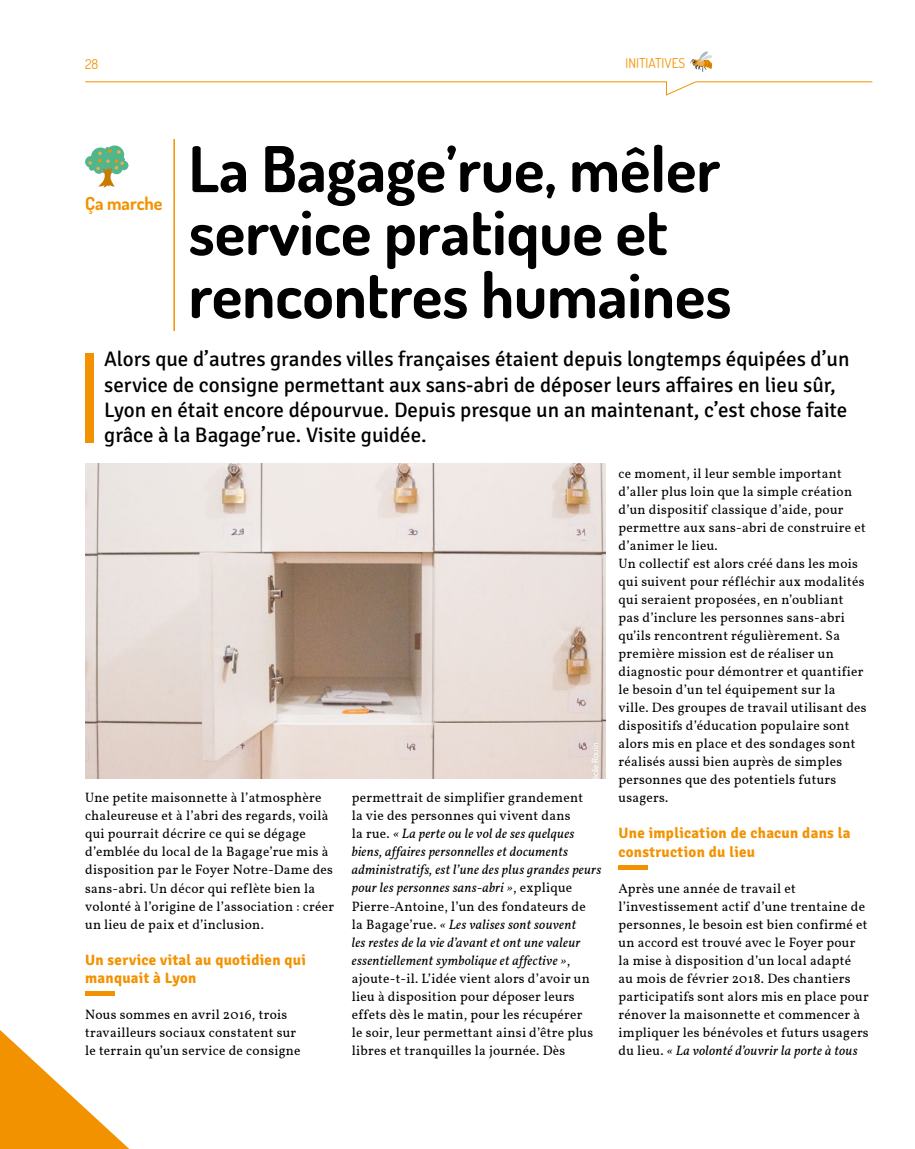
<style>
.page{position:relative;width:915px;height:1149px;background:#fff}
.page>*{position:absolute;margin:0;border:0;box-sizing:border-box;transform-origin:0 0}
.t1{font:700 63px/63px "Dosis";color:#000}
.t2{font:21px/25.2px "Signika";color:#000}
.t3{font:700 18px "Dosis";color:#f39200}
.t4{font:700 15px/18px "Signika";letter-spacing:.02em;color:#f39200}
.t5{font:13.5px/18px "Vollkorn";letter-spacing:.02em;color:#000}
.t6{font:13.5px "Dosis";color:#f39200}
.t7{font:500 9px "Dosis";color:#fff}
.s1{font-style:italic}
</style>
<div class="page">
<img style="left:85px;top:463px;width:520px;height:315px">
<svg style="left:85px;top:81px;width:787px;height:15px"></svg>
<svg style="left:690px;top:51px;width:22px;height:21px"></svg>
<svg style="left:0;top:991px;width:128px;height:157px"></svg>
<svg style="left:85px;top:156px;width:12px;height:12px"></svg>
<svg style="left:105px;top:145px;width:19px;height:19px"></svg>
<div style="left:119px;top:161px;width:9px;height:9px;background:#52b68d;border-radius:50%"></div>
<svg style="left:88px;top:147px;width:37px;height:41px"></svg>
<hr style="left:173px;top:139px;width:2px;height:192px;background:#f39200">
<div style="left:85px;top:353px;width:9px;height:89px;background:#f39200"></div>
<hr style="left:85px;top:991px;width:29px;height:4px;background:#f39200">
<hr style="left:618px;top:865px;width:29px;height:4px;background:#f39200">
<p class="t6" style="left:85px;top:55px;width:15px">28</p>
<p class="t6" style="left:625px;top:55px;width:61px">INITIATIVES</p>
<h1 class="t1" style="left:189px;top:136px;width:544px">La Bagage’rue, mêler service pratique et rencontres humaines</h1>
<p class="t2" style="left:104px;top:347px;width:746px">Alors que d’autres grandes villes françaises étaient depuis longtemps équipées d’un service de consigne permettant aux sans‑abri de déposer leurs affaires en lieu sûr, Lyon en était encore dépourvue. Depuis presque un an maintenant, c’est chose faite grâce à la Bagage’rue. Visite guidée.</p>
<h3 class="t3" style="left:85px;top:191px;width:79px">Ça marche</h3>
<p class="t5" style="left:85px;top:789px;width:250px">Une petite maisonnette à l’atmosphère chaleureuse et à l’abri des regards, voilà qui pourrait décrire ce qui se dégage d’emblée du local de la Bagage’rue mis à disposition par le Foyer Notre‑Dame des sans‑abri. Un décor qui reflète bien la volonté à l’origine de l’association : créer un lieu de paix et d’inclusion.</p>
<p class="t4" style="left:85px;top:950px;width:222px">Un service vital au quotidien qui manquait à Lyon</p>
<p class="t5" style="left:85px;top:1005px;width:217px">Nous sommes en avril 2016, trois travailleurs sociaux constatent sur le terrain qu’un service de consigne</p>
<p class="t7" style="left:589px;top:784px;width:44px;rotate:-90deg">Cécile Rouin</p>
<p class="t5" style="left:351px;top:789px;width:251px">permettrait de simplifier grandement<br>la vie des personnes qui vivent dans<br>la rue. <span class="s1">« La perte ou le vol de ses quelques biens, affaires personnelles et documents administratifs, est l’une des plus grandes peurs pour les personnes sans‑abri »</span>, explique Pierre‑Antoine, l’un des fondateurs de<br>la Bagage’rue. <span class="s1">« Les valises sont souvent<br>les restes de la vie d’avant et ont une valeur essentiellement symbolique et affective »</span>, ajoute‑t‑il. L’idée vient alors d’avoir un lieu à disposition pour déposer leurs effets dès le matin, pour les récupérer<br>le soir, leur permettant ainsi d’être plus libres et tranquilles la journée. Dès</p>
<p class="t5" style="left:618px;top:464px;width:249px">ce moment, il leur semble important d’aller plus loin que la simple création d’un dispositif classique d’aide, pour permettre aux sans‑abri de construire et d’animer le lieu.<br>Un collectif est alors créé dans les mois qui suivent pour réfléchir aux modalités qui seraient proposées, en n’oubliant pas d’inclure les personnes sans‑abri qu’ils rencontrent régulièrement. Sa première mission est de réaliser un diagnostic pour démontrer et quantifier le besoin d’un tel équipement sur la ville. Des groupes de travail utilisant des dispositifs d’éducation populaire sont alors mis en place et des sondages sont réalisés aussi bien auprès de simples personnes que des potentiels futurs usagers.</p>
<p class="t4" style="left:618px;top:824px;width:233px">Une implication de chacun dans la construction du lieu</p>
<p class="t5" style="left:618px;top:879px;width:252px">Après une année de travail et l’investissement actif d’une trentaine de personnes, le besoin est bien confirmé et un accord est trouvé avec le Foyer pour la mise à disposition d’un local adapté au mois de février 2018. Des chantiers participatifs sont alors mis en place pour rénover la maisonnette et commencer à impliquer les bénévoles et futurs usagers du lieu. <span class="s1">« La volonté d’ouvrir la porte à tous</span></p>
</div>
